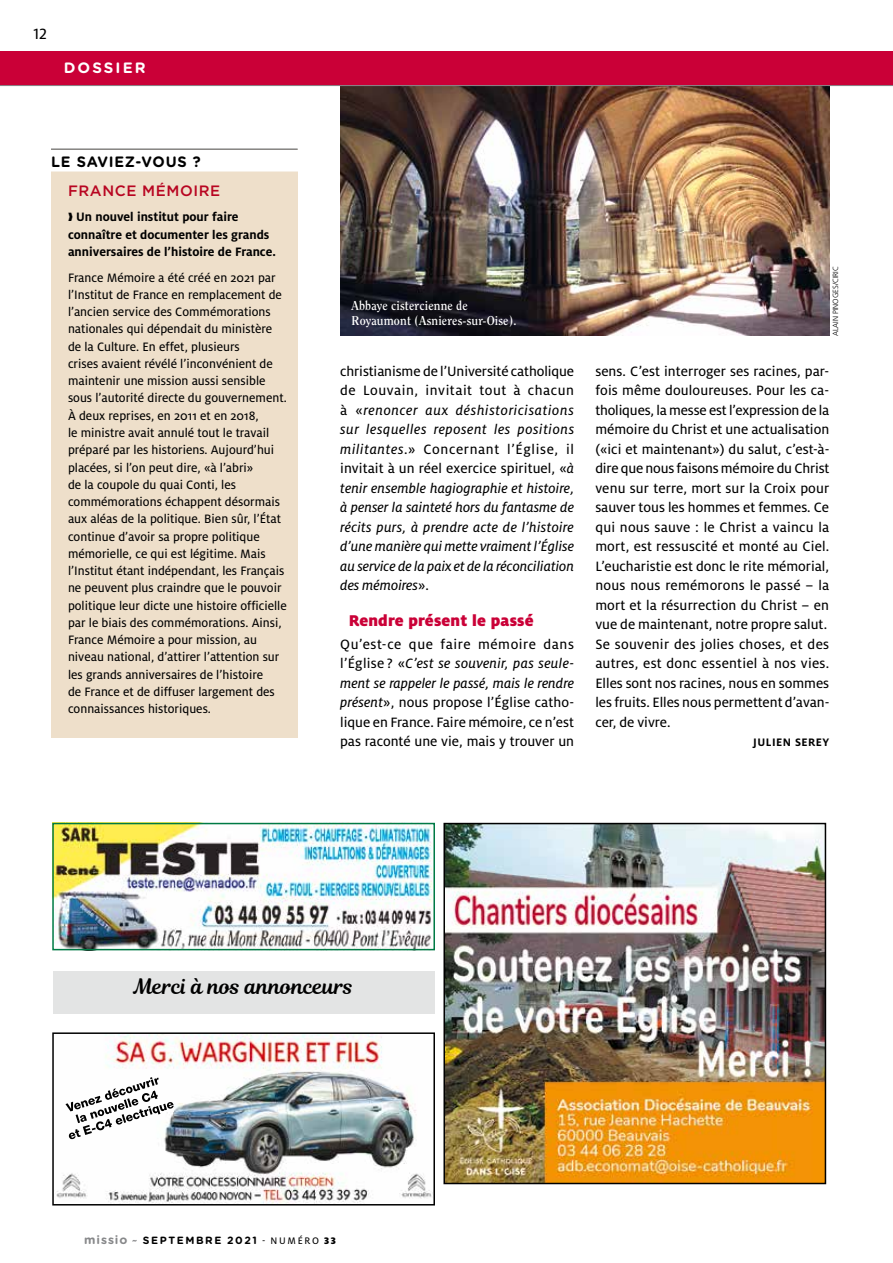
<style>
.page{position:relative;width:893px;height:1263px;background:#fff}
.page>*{position:absolute;margin:0;border:0;box-sizing:border-box;transform-origin:0 0}
.t1{font:45px/54px "Minion Pro";letter-spacing:-.005em;color:#000;text-align:center}
.t2{font:21px "Magnolia Script";color:#000}
.t3{font:900 17.25px "Milo OT";letter-spacing:.01em;color:#ca0037}
.t4{font:16.5px "Milo OT Text";color:#000}
.t5{font:15px/19.5px "Milo OT Text";color:#000}
.t6{font:15px/19.5px "Milo OT Text Ita";letter-spacing:.015em;color:#000;text-align:justify}
.t7{font:15px/19.5px "Milo OT Text Ita";letter-spacing:.035em;color:#000}
.t8{font:15px "Milo OT Text";letter-spacing:.04em;color:#000}
.t9{font:700 15px "Gotham Rounded";letter-spacing:.05em;color:#000}
.t10{font:500 15px "Gotham";letter-spacing:.04em;color:#b80521}
.t11{font:700 15px "Gotham Rounded";letter-spacing:.14em;color:#fff}
.t12{font:13.5px/17.2px "Milo OT Text";color:#000}
.t13{font:700 13.5px/17.2px "Milo OT";color:#000}
.t14{font:700 12.75px/15px "Clearface";letter-spacing:.01em;color:#fff;scale:.95 1}
.t15{font:700 12px "Milo OT";letter-spacing:.04em;color:#000}
.t16{font:700 10.5px "Gotham Rounded";letter-spacing:.15em;color:#000}
.t17{font:300 7.5px "Frutiger";color:#000}
.s1{font-family:"Milo OT Text"}
.s2{font-family:"Milo OT Text Ita"}
.s3{font-size:12px;color:#87888a}
.s4{font-style:italic;color:#87888a}
.s5{font-family:"Milo OT Text";font-weight:400}
.s6{font-family:"Milo OT";font-weight:900}
</style>
<div class="page">
<div style="left:51px;top:149px;width:247px;height:588px;background:#eedfca"></div>
<hr style="left:51px;top:149px;width:247px;height:1px;background:#000">
<div style="left:51px;top:150px;width:247px;height:21px;background:#fff"></div>
<img style="left:340px;top:86px;width:489px;height:250px">
<div style="left:0;top:51px;width:893px;height:34px;background:#ca0037"></div>
<hr style="left:0;top:85px;width:893px;height:1px;background:#87888a">
<div style="left:53px;top:972px;width:382px;height:42px;background:#e3e4e4"></div>
<img style="left:55px;top:826px;width:377px;height:121px">
<div style="left:52px;top:823px;width:383px;height:127px;border:2px solid #007a45"></div>
<img style="left:446px;top:826px;width:377px;height:355px">
<div style="left:443px;top:823px;width:383px;height:361px;border:2px solid #000"></div>
<img style="left:56px;top:1035px;width:376px;height:167px">
<div style="left:52px;top:1032px;width:383px;height:173px;border:2px solid #000"></div>
<p class="t4" style="left:33px;top:24px;width:15px">12</p>
<p class="t11" style="left:64px;top:57px;width:83px">DOSSIER</p>
<p class="t9" style="left:51px;top:151px;width:151px">LE SAVIEZ-VOUS ?</p>
<p class="t10" style="left:68px;top:181px;width:154px">FRANCE MÉMOIRE</p>
<p class="t13" style="left:68px;top:209px;width:209px">❱ Un nouvel institut pour faire connaître et documenter les grands anniversaires de l’histoire de France.</p>
<p class="t12" style="left:68px;top:269px;width:220px">France Mémoire a été créé en 2021 par l’Institut de France en remplacement de l’ancien service des Commémorations nationales qui dépendait du ministère de la Culture. En effet, plusieurs<br>crises avaient révélé l’inconvénient de maintenir une mission aussi sensible sous l’autorité directe du gouvernement.<br>À deux reprises, en 2011 et en 2018,<br>le ministre avait annulé tout le travail préparé par les historiens. Aujourd’hui placées, si l’on peut dire, «à l’abri»<br>de la coupole du quai Conti, les commémorations échappent désormais aux aléas de la politique. Bien sûr, l’État continue d’avoir sa propre politique mémorielle, ce qui est légitime. Mais l’Institut étant indépendant, les Français ne peuvent plus craindre que le pouvoir politique leur dicte une histoire officielle par le biais des commémorations. Ainsi, France Mémoire a pour mission, au niveau national, d’attirer l’attention sur les grands anniversaires de l’histoire<br>de France et de diffuser largement des connaissances historiques.</p>
<p class="t17" style="left:831px;top:336px;width:72px;rotate:-90deg">ALAIN PINOGES/CIRIC</p>
<p class="t14" style="left:351px;top:298px;width:175px">Abbaye cistercienne de<br>Royaumont (Asnieres-sur-Oise).</p>
<p class="t5" style="left:340px;top:361px;width:236px">christianisme de l’Université catholique de Louvain, invitait tout à chacun</p>
<p class="t7" style="left:340px;top:400px;width:236px"><span class="s1">à «</span>renoncer aux déshistoricisations sur lesquelles reposent les positions</p>
<p class="t5" style="left:340px;top:439px;width:235px"><span class="s2">militantes</span>.» Concernant l’Église, il invitait à un réel exercice spirituel, «<span class="s2">à</span></p>
<p class="t6" style="left:340px;top:478px;width:235px">tenir ensemble hagiographie et histoire, à penser la sainteté hors du fantasme de récits purs, à prendre acte de l’histoire d’une manière qui mette vraiment l’Église au service de la paix et de la réconciliation des mémoires<span class="s1">».</span></p>
<p class="t3" style="left:349px;top:611px;width:186px">Rendre présent le passé</p>
<p class="t8" style="left:340px;top:636px;width:235px">Qu’est-ce que faire mémoire dans</p>
<p class="t6" style="left:340px;top:654px;width:235px"><span class="s1">l’Église ? «</span>C’est se souvenir, pas seule&shy;ment se rappeler le passé, mais le rendre</p>
<p class="t5" style="left:340px;top:693px;width:235px;text-align:justify"><span class="s2">présent</span>», nous propose l’Église catho&shy;lique en France. Faire mémoire, ce n’est pas raconté une vie, mais y trouver un</p>
<p class="t5" style="left:595px;top:361px;width:236px">sens. C’est interroger ses racines, par&shy;fois même douloureuses. Pour les ca&shy;tholiques, la messe est l’expression de la mémoire du Christ et une actualisation («ici et maintenant») du salut, c’est-à&shy;dire que nous faisons mémoire du Christ venu sur terre, mort sur la Croix pour sauver tous les hommes et femmes. Ce qui nous sauve : le Christ a vaincu la mort, est ressuscité et monté au Ciel.<br>L’eucharistie est donc le rite mémorial, nous nous remémorons le passé – la mort et la résurrection du Christ – en vue de maintenant, notre propre salut.<br>Se souvenir des jolies choses, et des autres, est donc essentiel à nos vies.<br>Elles sont nos racines, nous en sommes les fruits. Elles nous permettent d’avan&shy;cer, de vivre.</p>
<p class="t15" style="left:753px;top:736px;width:77px">JULIEN SEREY</p>
<h1 class="t1" style="left:208px;top:602px;width:464px">12104 - Journal de Noyon<br>Page 12</h1>
<h2 class="t2" style="left:134px;top:971px;width:221px">Merci à nos annonceurs</h2>
<p class="t16" style="left:84px;top:1232px;width:253px"><span class="s3">MISSIO</span> <span class="s4">~</span> SEPTE MBRE 2021 <span class="s5">- NUMÉRO</span> <span class="s6">33</span></p>
</div>
